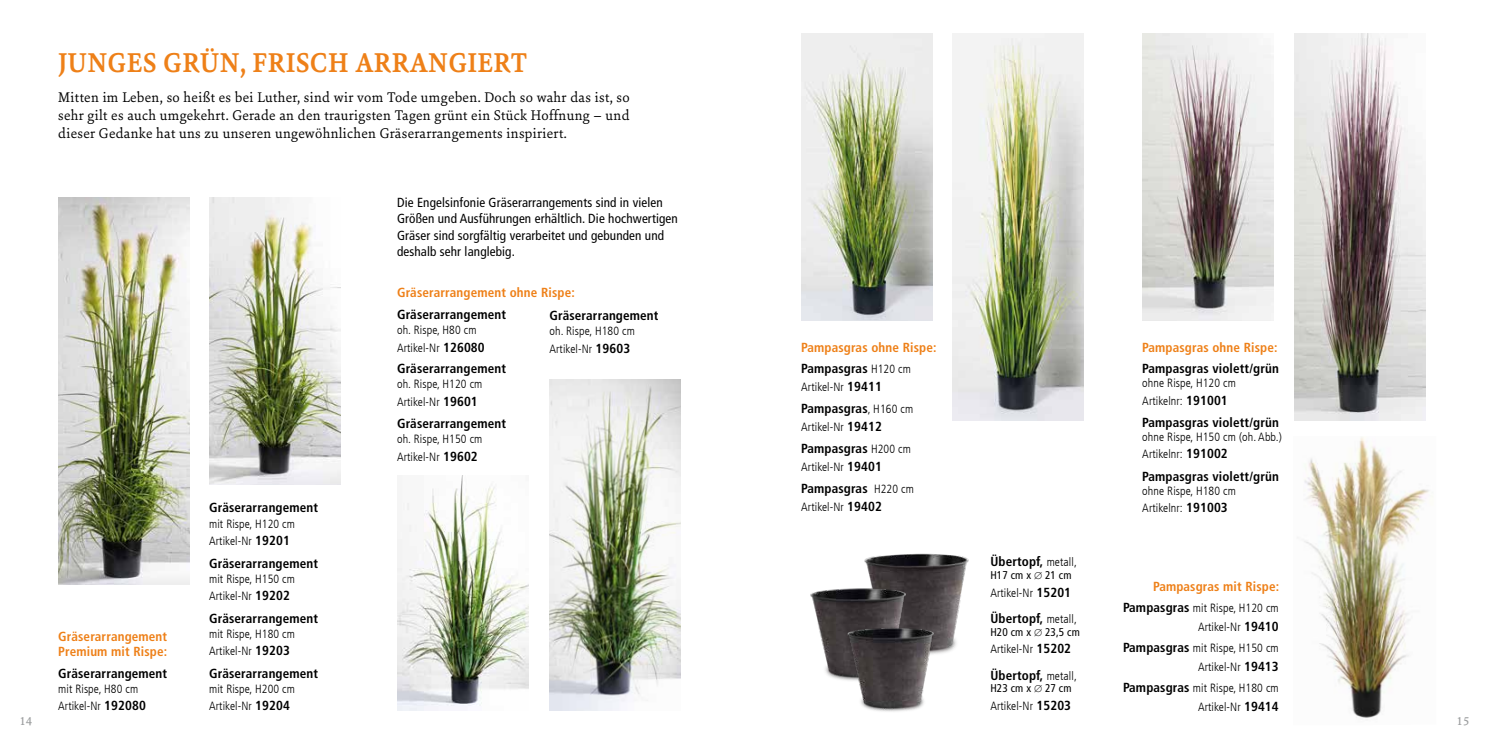
<style>
.page{position:relative;width:1489px;height:745px;background:#fff}
.page>*{position:absolute;margin:0;border:0;box-sizing:border-box;transform-origin:0 0}
.t1{font:700 29.12px "Sina Nova";letter-spacing:.03em;color:#ee8018;scale:.94 1}
.t2{font:15px/18px "Sina Nova";letter-spacing:.02em;color:#000;text-align:justify}
.t3{font:700 condensed 13.12px "Frutiger LT Com";letter-spacing:.01em;color:#000}
.t4{font:condensed 13.12px/16.2px "Frutiger LT Com";letter-spacing:.01em;color:#000}
.t5{font:700 condensed 13.12px/15px "Frutiger LT Com";letter-spacing:.01em;color:#ee8018}
.t6{font:500 12.5px "Sina Nova";color:#9c9e9f}
.t7{font:300 condensed 11.88px/17.5px "Frutiger LT Com";letter-spacing:.01em;color:#000}
.t8{font:condensed 11.25px "Frutiger LT Com";letter-spacing:.01em;color:#000}
.s1{font-weight:700;font-size:13.12px}
.s2{color:#000}
.s3{font-weight:300;font-size:11.88px;color:#000}
.s4{font-weight:300;font-size:11.88px}
</style>
<div class="page">
<img style="left:58px;top:197px;width:131px;height:387px">
<img style="left:209px;top:197px;width:131px;height:287px">
<img style="left:397px;top:475px;width:131px;height:235px">
<img style="left:549px;top:379px;width:132px;height:331px">
<img style="left:801px;top:33px;width:131px;height:287px">
<img style="left:952px;top:33px;width:131px;height:387px">
<img style="left:864px;top:553px;width:105px;height:100px">
<img style="left:810px;top:574px;width:105px;height:106px">
<img style="left:845px;top:615px;width:96px;height:97px">
<img style="left:1142px;top:33px;width:131px;height:287px">
<img style="left:1294px;top:33px;width:131px;height:387px">
<img style="left:1304px;top:437px;width:129px;height:281px">
<h1 class="t1" style="left:58px;top:43px;width:500px">JUNGES GRÜN, FRISCH ARRANGIERT</h1>
<p class="t2" style="left:58px;top:87px;width:573px">Mitten im Leben, so heißt es bei Luther, sind wir vom Tode umgeben. Doch so wahr das ist, so sehr gilt es auch umgekehrt. Gerade an den traurigsten Tagen grünt ein Stück Hoffnung – und dieser Gedanke hat uns zu unseren ungewöhnlichen Gräserarrangements inspiriert.</p>
<p class="t5" style="left:58px;top:629px;width:110px">Gräserarrangement<br>Premium mit Rispe:</p>
<p class="t3" style="left:58px;top:664px;width:110px">Gräserarrangement</p>
<p class="t7" style="left:58px;top:679px;width:89px">mit Rispe, H80 cm<br>Artikel-Nr <span class="s1">192080</span></p>
<p class="t3" style="left:209px;top:500px;width:110px">Gräserarrangement</p>
<p class="t7" style="left:209px;top:514px;width:87px">mit Rispe, H120 cm<br>Artikel-Nr <span class="s1">19201</span></p>
<p class="t3" style="left:209px;top:555px;width:110px">Gräserarrangement</p>
<p class="t7" style="left:209px;top:569px;width:87px">mit Rispe, H150 cm<br>Artikel-Nr <span class="s1">19202</span></p>
<p class="t3" style="left:209px;top:610px;width:110px">Gräserarrangement</p>
<p class="t7" style="left:209px;top:624px;width:87px">mit Rispe, H180 cm<br>Artikel-Nr <span class="s1">19203</span></p>
<p class="t3" style="left:209px;top:665px;width:110px">Gräserarrangement</p>
<p class="t7" style="left:209px;top:679px;width:87px">mit Rispe, H200 cm<br>Artikel-Nr <span class="s1">19204</span></p>
<p class="t4" style="left:397px;top:194px;width:282px">Die Engelsinfonie Gräserarrangements sind in vielen Größen und Ausführungen erhältlich. Die hochwertigen Gräser sind sorgfältig verarbeitet und gebunden und deshalb sehr langlebig.</p>
<p class="t5" style="left:397px;top:284px;width:179px">Gräserarrangement ohne Rispe:</p>
<p class="t3" style="left:397px;top:307px;width:110px">Gräserarrangement</p>
<p class="t7" style="left:397px;top:321px;width:89px">oh. Rispe, H80 cm<br>Artikel-Nr <span class="s1">126080</span></p>
<p class="t3" style="left:397px;top:360px;width:110px">Gräserarrangement</p>
<p class="t7" style="left:397px;top:375px;width:87px">oh. Rispe, H120 cm<br>Artikel-Nr <span class="s1">19601</span></p>
<p class="t3" style="left:397px;top:415px;width:110px">Gräserarrangement</p>
<p class="t7" style="left:397px;top:430px;width:87px">oh. Rispe, H150 cm<br>Artikel-Nr <span class="s1">19602</span></p>
<p class="t3" style="left:549px;top:307px;width:110px">Gräserarrangement</p>
<p class="t7" style="left:549px;top:322px;width:87px">oh. Rispe, H180 cm<br>Artikel-Nr <span class="s1">19603</span></p>
<p class="t5" style="left:801px;top:336px;width:137px;line-height:21.2px">Pampasgras ohne Rispe:<br><span class="s2">Pampasgras</span> <span class="s3">H120 cm</span></p>
<p class="t7" style="left:801px;top:378px;width:82px">Artikel-Nr <span class="s1">19411</span></p>
<p class="t3" style="left:801px;top:400px;width:113px">Pampasgras<span class="s4">, H160 cm</span></p>
<p class="t7" style="left:801px;top:418px;width:82px">Artikel-Nr <span class="s1">19412</span></p>
<p class="t3" style="left:801px;top:440px;width:111px">Pampasgras <span class="s4">H200 cm</span></p>
<p class="t7" style="left:801px;top:458px;width:82px">Artikel-Nr <span class="s1">19401</span></p>
<p class="t3" style="left:801px;top:480px;width:114px">Pampasgras <span class="s4">H220 cm</span></p>
<p class="t7" style="left:801px;top:498px;width:82px">Artikel-Nr <span class="s1">19402</span></p>
<p class="t3" style="left:990px;top:553px;width:88px">Übertopf, <span class="s4">metall,</span></p>
<p class="t8" style="left:990px;top:568px;width:83px">H17 cm x ∅ 21 cm</p>
<p class="t7" style="left:990px;top:584px;width:82px">Artikel-Nr <span class="s1">15201</span></p>
<p class="t3" style="left:990px;top:610px;width:88px">Übertopf, <span class="s4">metall,</span></p>
<p class="t8" style="left:990px;top:625px;width:91px">H20 cm x ∅ 23,5 cm</p>
<p class="t7" style="left:990px;top:640px;width:82px">Artikel-Nr <span class="s1">15202</span></p>
<p class="t3" style="left:990px;top:666px;width:88px">Übertopf, <span class="s4">metall,</span></p>
<p class="t8" style="left:990px;top:681px;width:83px">H23 cm x ∅ 27 cm</p>
<p class="t7" style="left:990px;top:696px;width:82px">Artikel-Nr <span class="s1">15203</span></p>
<p class="t5" style="left:1142px;top:340px;width:137px">Pampasgras ohne Rispe:</p>
<p class="t3" style="left:1142px;top:360px;width:138px">Pampasgras violett/grün</p>
<p class="t7" style="left:1142px;top:374px;width:95px">ohne Rispe, H120 cm<br>Artikelnr: <span class="s1">191001</span></p>
<p class="t3" style="left:1142px;top:414px;width:138px">Pampasgras violett/grün</p>
<p class="t7" style="left:1142px;top:428px;width:141px">ohne Rispe, H150 cm (oh. Abb.)<br>Artikelnr: <span class="s1">191002</span></p>
<p class="t3" style="left:1142px;top:468px;width:138px">Pampasgras violett/grün</p>
<p class="t7" style="left:1142px;top:481px;width:95px">ohne Rispe, H180 cm<br>Artikelnr: <span class="s1">191003</span></p>
<p class="t5" style="left:1153px;top:578px;width:128px">Pampasgras mit Rispe:</p>
<p class="t7" style="left:1122px;top:598px;width:157px;line-height:18.8px;text-align:right"><span class="s1">Pampasgras</span> mit Rispe, H120 cm<br>Artikel-Nr <span class="s1">19410</span></p>
<p class="t7" style="left:1122px;top:638px;width:157px;line-height:18.8px;text-align:right"><span class="s1">Pampasgras</span> mit Rispe, H150 cm<br>Artikel-Nr <span class="s1">19413</span></p>
<p class="t7" style="left:1122px;top:678px;width:157px;line-height:18.8px;text-align:right"><span class="s1">Pampasgras</span> mit Rispe, H180 cm<br>Artikel-Nr <span class="s1">19414</span></p>
<p class="t6" style="left:20px;top:712px;width:14px">14</p>
<p class="t6" style="left:1456px;top:712px;width:14px">15</p>
</div>
